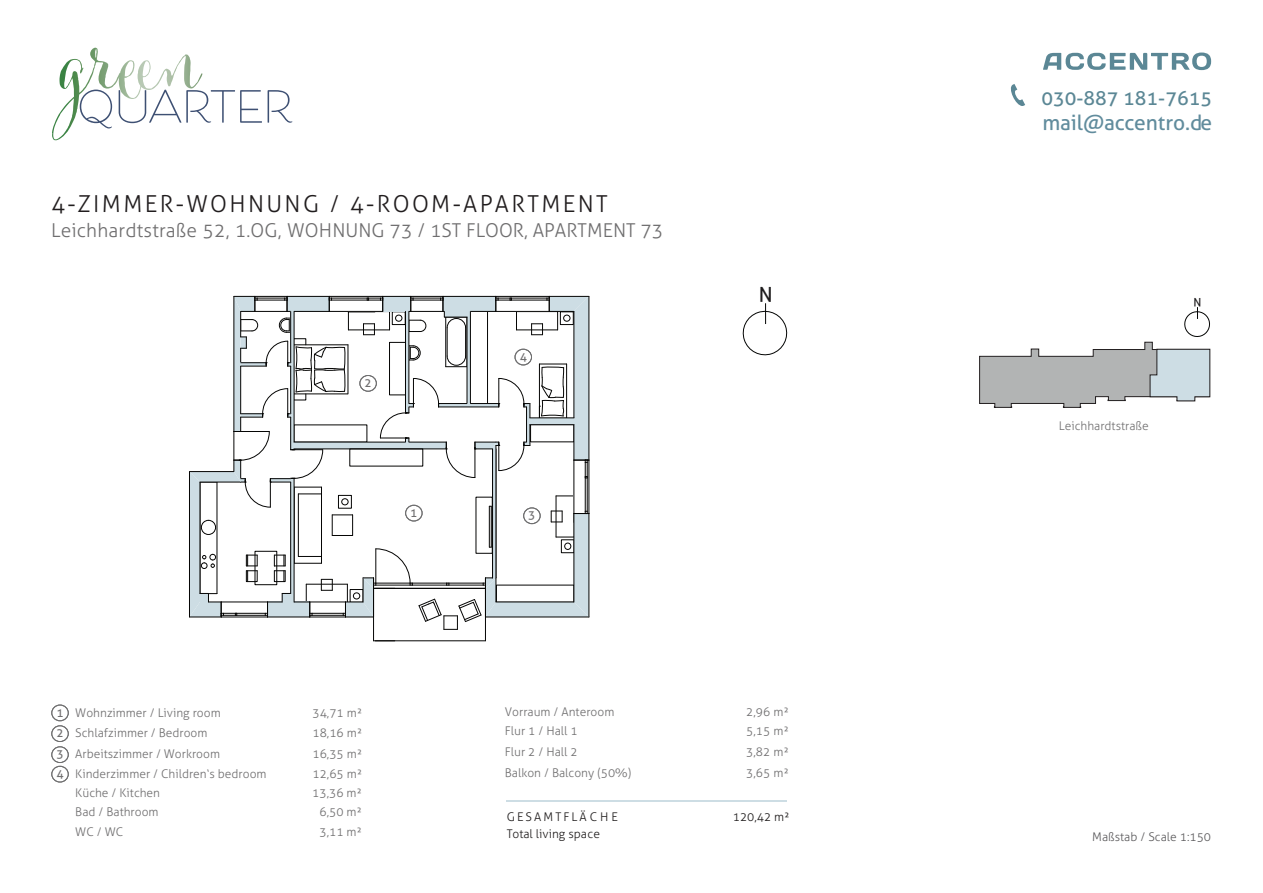
<style>
.page{position:relative;width:1263px;height:893px;background:#fff}
.page>*{position:absolute;margin:0;border:0;box-sizing:border-box;transform-origin:0 0}
.t1{font:300 23.4px "Aller";letter-spacing:.1em;color:#211d1e}
.t2{font:21px "Aller";letter-spacing:-.005em;color:#618c9d}
.t3{font:20.55px "Aller";color:#1e1c1d}
.t4{font:19.5px "Aller";color:#5b8795}
.t5{font:300 19.2px "Aller";letter-spacing:.01em;color:#6f6e6f}
.t6{font:300 12px "Aller";color:#706f70}
.t7{font:300 12px/16.8px "Aller";color:#211e1e}
.t8{font:300 12px "Aller";color:#5d5c5e}
.t9{font:300 12px "Aller";color:#717071}
.t10{font:12px "Aller";color:#706f70}
.t11{font:11.7px "Aller";color:#1e1c1d}
.s1{font-weight:400}
</style>
<div class="page">
<svg style="left:1043px;top:53px;width:168px;height:17px"></svg>
<svg style="left:1010px;top:84px;width:15px;height:22px"></svg>
<svg style="left:742px;top:303px;width:46px;height:53px"></svg>
<div style="left:51px;top:746px;width:18px;height:17px;border:1px solid #6f6f70;border-radius:50%"></div>
<div style="left:51px;top:766px;width:18px;height:16px;border:1px solid #6f6f70;border-radius:50%"></div>
<hr style="left:507px;top:800px;width:280px;height:2px;background:#cddde4">
<div style="left:51px;top:705px;width:18px;height:16px;border:1px solid #6f6f70;border-radius:50%"></div>
<div style="left:51px;top:725px;width:18px;height:17px;border:1px solid #6f6f70;border-radius:50%"></div>
<svg style="left:979px;top:307px;width:232px;height:100px"></svg>
<hr style="left:589px;top:513px;width:1px;height:104px;background:#050504">
<hr style="left:589px;top:296px;width:1px;height:164px;background:#050504">
<hr style="left:589px;top:460px;width:1px;height:53px;background:#050504">
<hr style="left:485px;top:588px;width:1px;height:53px;background:#050504">
<hr style="left:374px;top:640px;width:111px;height:1px;background:#050504">
<hr style="left:373px;top:588px;width:1px;height:53px;background:#050504">
<svg style="left:375px;top:640px;width:20px;height:1px"></svg>
<svg style="left:189px;top:296px;width:400px;height:334px"></svg>
<div style="left:389px;top:342px;width:17px;height:53px;border:1px solid #050504"></div>
<svg style="left:52px;top:54px;width:240px;height:86px"></svg>
<h3 class="t4" style="left:1041px;top:86px;width:172px">030-887 181-7615</h3>
<h1 class="t1" style="left:51px;top:189px;width:558px">4-ZIMMER-WOHNUNG / 4-ROOM-APARTMENT</h1>
<h3 class="t5" style="left:51px;top:219px;width:614px">Leichhardtstraße 52, 1.OG, WOHNUNG 73 / 1ST FLOOR, APARTMENT 73</h3>
<p class="t10" style="left:364px;top:375px;width:9px">2</p>
<p class="t10" style="left:410px;top:505px;width:9px">1</p>
<p class="t10" style="left:520px;top:349px;width:9px">4</p>
<p class="t10" style="left:528px;top:508px;width:9px">3</p>
<h2 class="t2" style="left:1042px;top:110px;width:171px">mail@accentro.de</h2>
<h3 class="t3" style="left:773px;top:307px;width:16px;rotate:-180deg">N</h3>
<p class="t11" style="left:1201px;top:309px;width:10px;rotate:-180deg">N</p>
<p class="t9" style="left:1059px;top:418px;width:91px">Leichhardtstraße</p>
<p class="t6" style="left:56px;top:705px;width:166px"><span class="s1">1</span> Wohnzimmer / Living room</p>
<p class="t6" style="left:313px;top:705px;width:51px">34,71 m²</p>
<p class="t10" style="left:56px;top:726px;width:9px">2</p>
<p class="t6" style="left:75px;top:726px;width:134px">Schlafzimmer / Bedroom</p>
<p class="t6" style="left:313px;top:726px;width:51px">18,16 m²</p>
<p class="t6" style="left:505px;top:704px;width:111px">Vorraum / Anteroom</p>
<p class="t6" style="left:746px;top:704px;width:44px">2,96 m²</p>
<p class="t6" style="left:505px;top:724px;width:74px">Flur 1 / Hall 1</p>
<p class="t6" style="left:746px;top:724px;width:44px">5,15 m²</p>
<p class="t6" style="left:56px;top:747px;width:165px"><span class="s1">3</span> Arbeitszimmer / Workroom</p>
<p class="t6" style="left:313px;top:747px;width:51px">16,35 m²</p>
<p class="t6" style="left:56px;top:766px;width:212px"><span class="s1">4</span> Kinderzimmer / Children‘s bedroom</p>
<p class="t6" style="left:313px;top:766px;width:51px">12,65 m²</p>
<p class="t6" style="left:505px;top:744px;width:74px">Flur 2 / Hall 2</p>
<p class="t6" style="left:746px;top:744px;width:44px">3,82 m²</p>
<p class="t6" style="left:505px;top:765px;width:128px">Balkon / Balcony (50%)</p>
<p class="t6" style="left:746px;top:765px;width:44px">3,65 m²</p>
<p class="t6" style="left:75px;top:786px;width:86px">Küche / Kitchen</p>
<p class="t6" style="left:312px;top:785px;width:51px">13,36 m²</p>
<p class="t6" style="left:75px;top:805px;width:85px">Bad / Bathroom</p>
<p class="t6" style="left:319px;top:805px;width:44px">6,50 m²</p>
<p class="t6" style="left:75px;top:824px;width:49px">WC / WC</p>
<p class="t6" style="left:319px;top:824px;width:44px">3,11 m²</p>
<p class="t7" style="left:507px;top:809px;width:113px">GESAMTFLÄ C H E<br>Total living space</p>
<p class="t7" style="left:733px;top:809px;width:58px">120,42 m²</p>
<p class="t8" style="left:1092px;top:830px;width:120px">Maßstab / Scale 1:150</p>
</div>
